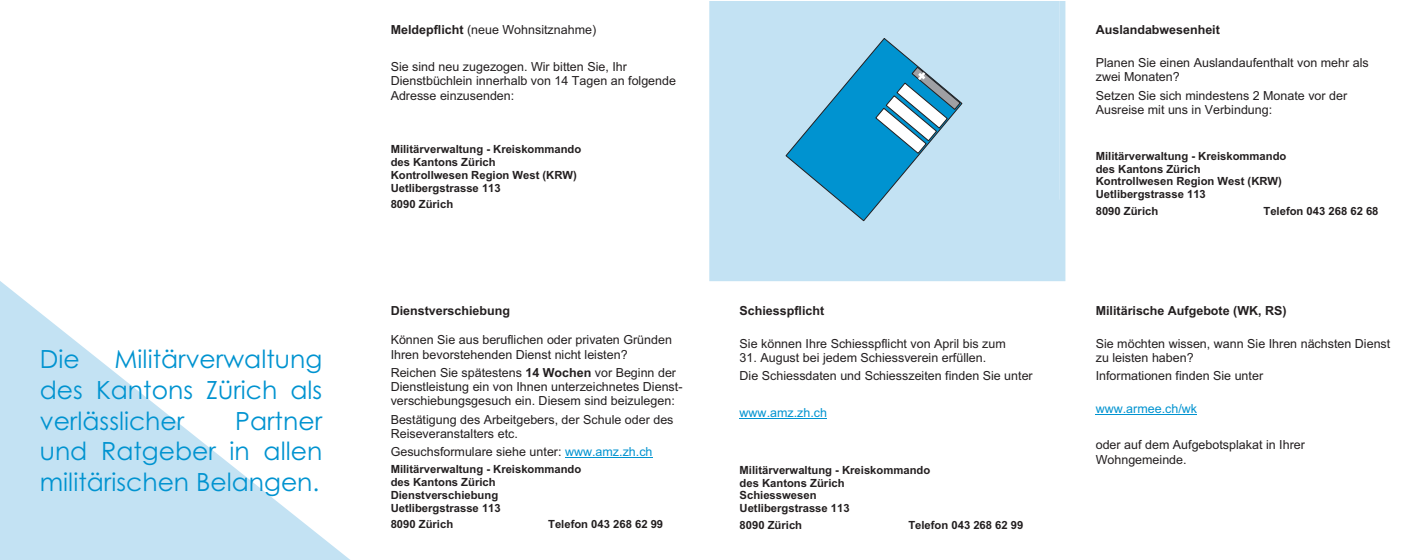
<style>
.page{position:relative;width:1418px;height:560px;background:#fff}
.page>*{position:absolute;margin:0;border:0;box-sizing:border-box;transform-origin:0 0}
.t1{font:25px/30.6px "Century Gothic";color:#0093d0;text-align:justify}
.t2{font:12.5px/14.4px "Arial";color:#231f20}
.t3{font:700 12.5px "Arial";color:#231f20}
.t4{font:12.5px "Arial";color:#0093d0}
.t5{font:700 11.25px/12.9px "Arial";color:#231f20}
.s1{font-weight:700}
.s2{color:#0093d0}
</style>
<div class="page">
<svg style="left:0;top:281px;width:350px;height:279px;fill:#c5e3f3"></svg>
<div style="left:709px;top:1px;width:356px;height:280px;background:#c3e2f3"></div>
<hr style="left:565px;top:457px;width:87px;height:1px;background:#0093d0">
<hr style="left:739px;top:418px;width:88px;height:1px;background:#0093d0">
<hr style="left:1095px;top:414px;width:102px;height:1px;background:#0093d0">
<svg style="left:784px;top:37px;width:179px;height:185px;background:#77c1e2"></svg>
<svg style="left:874px;top:66px;width:87px;height:89px"></svg>
<h1 class="t1" style="left:40px;top:346px;width:284px;text-indent:75px">Militärverwaltung des Kantons Zürich als verlässlicher</h1>
<h1 class="t1" style="left:40px;top:346px;width:41px">Die</h1>
<h1 class="t1" style="left:40px;top:408px;width:284px;text-indent:195px">Partner und Ratgeber in allen militärischen Belangen.</h1>
<p class="t2" style="left:391px;top:24px;width:207px"><span class="s1">Meldepflicht</span> (neue Wohnsitznahme)</p>
<p class="t2" style="left:391px;top:60px;width:287px">Sie sind neu zugezogen. Wir bitten Sie, Ihr<br>Dienstbüchlein innerhalb von 14 Tagen an folgende<br>Adresse einzusenden:</p>
<p class="t5" style="left:391px;top:143px;width:192px">Militärverwaltung - Kreiskommando des Kantons Zürich<br>Kontrollwesen Region West (KRW)<br>Uetlibergstrasse 113</p>
<p class="t5" style="left:391px;top:199px;width:64px">8090 Zürich</p>
<p class="t3" style="left:391px;top:306px;width:121px">Dienstverschiebung</p>
<p class="t2" style="left:391px;top:334px;width:283px">Können Sie aus beruflichen oder privaten Gründen<br>Ihren bevorstehenden Dienst nicht leisten?</p>
<p class="t2" style="left:391px;top:366px;width:293px">Reichen Sie spätestens <span class="s1">14 Wochen</span> vor Beginn der<br>Dienstleistung ein von Ihnen unterzeichnetes Dienst&shy;verschiebungsgesuch ein. Diesem sind beizulegen:</p>
<p class="t2" style="left:391px;top:413px;width:284px">Bestätigung des Arbeitgebers, der Schule oder des<br>Reiseveranstalters etc.</p>
<p class="t2" style="left:391px;top:446px;width:263px">Gesuchsformulare siehe unter: <span class="s2">www.amz.zh.ch</span></p>
<p class="t5" style="left:391px;top:464px;width:192px">Militärverwaltung - Kreiskommando des Kantons Zürich<br>Dienstverschiebung<br>Uetlibergstrasse 113</p>
<p class="t5" style="left:391px;top:519px;width:64px">8090 Zürich</p>
<p class="t5" style="left:548px;top:519px;width:116px">Telefon 043 268 62 99</p>
<p class="t3" style="left:739px;top:306px;width:86px">Schiesspflicht</p>
<p class="t2" style="left:739px;top:337px;width:268px">Sie können Ihre Schiesspflicht von April bis zum</p>
<p class="t2" style="left:739px;top:350px;width:295px;line-height:18.1px">31. August bei jedem Schiessverein erfüllen.<br>Die Schiessdaten und Schiesszeiten finden Sie unter</p>
<p class="t4" style="left:739px;top:408px;width:89px">www.amz.zh.ch</p>
<p class="t5" style="left:739px;top:464px;width:192px">Militärverwaltung - Kreiskommando des Kantons Zürich<br>Schiesswesen<br>Uetlibergstrasse 113</p>
<p class="t5" style="left:739px;top:520px;width:64px">8090 Zürich</p>
<p class="t5" style="left:908px;top:520px;width:116px">Telefon 043 268 62 99</p>
<p class="t3" style="left:1095px;top:26px;width:126px">Auslandabwesenheit</p>
<p class="t2" style="left:1095px;top:57px;width:274px">Planen Sie einen Auslandaufenthalt von mehr als zwei Monaten?</p>
<p class="t2" style="left:1095px;top:89px;width:253px">Setzen Sie sich mindestens 2 Monate vor der<br>Ausreise mit uns in Verbindung:</p>
<p class="t5" style="left:1095px;top:150px;width:192px">Militärverwaltung - Kreiskommando des Kantons Zürich<br>Kontrollwesen Region West (KRW)<br>Uetlibergstrasse 113</p>
<p class="t5" style="left:1095px;top:206px;width:64px">8090 Zürich</p>
<p class="t5" style="left:1263px;top:206px;width:117px">Telefon 043 268 62 68</p>
<p class="t3" style="left:1095px;top:306px;width:192px">Militärische Aufgebote (WK, RS)</p>
<p class="t2" style="left:1095px;top:337px;width:296px">Sie möchten wissen, wann Sie Ihren nächsten Dienst zu leisten haben?</p>
<p class="t2" style="left:1095px;top:370px;width:169px">Informationen finden Sie unter</p>
<p class="t4" style="left:1095px;top:404px;width:103px">www.armee.ch/wk</p>
<p class="t2" style="left:1095px;top:439px;width:211px">oder auf dem Aufgebotsplakat in Ihrer<br>Wohngemeinde.</p>
</div>
